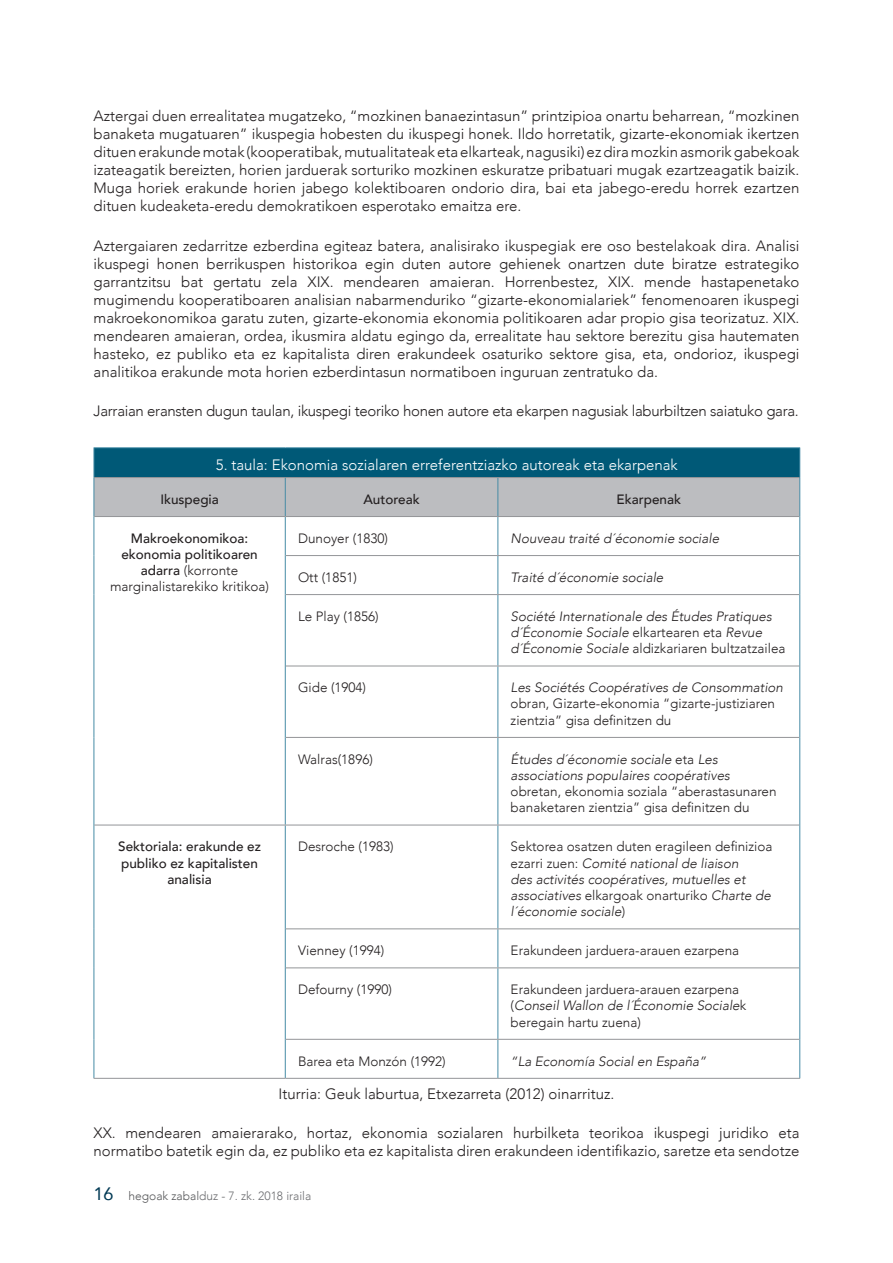
<style>
.page{position:relative;width:893px;height:1263px;background:#fff}
.page>*{position:absolute;margin:0;border:0;box-sizing:border-box;transform-origin:0 0}
.t1{font:300 15px/18px "Avenir";color:#231f20;text-align:justify}
.t2{font:300 15px "Avenir";letter-spacing:-.02em;color:#231f20}
.t3{font:300 15px "Avenir";color:#fff}
.t4{font:300 13.5px/16.2px "Avenir";color:#231f20}
.t5{font:italic 300 13.5px/16.2px "Avenir";color:#231f20}
.t6{font:500 13.5px/16.2px "Avenir";color:#231f20;text-align:center}
.t7{font:300 12px "Avenir";color:#6c6d70}
.s1{font-weight:300}
.s2{font-style:normal}
.s3{font-style:italic}
.s4{font-weight:400;font-size:18px;color:#003954}
.s5{color:#57585a}
</style>
<div class="page">
<hr style="left:94px;top:447px;width:191px;height:1px;background:#468ba5">
<hr style="left:285px;top:447px;width:213px;height:1px;background:#468ba5">
<hr style="left:498px;top:447px;width:302px;height:1px;background:#468ba5">
<svg style="left:94px;top:448px;width:706px;height:68px;background:#6a91a0"></svg>
<hr style="left:94px;top:477px;width:1px;height:39px;background:#468ba5">
<hr style="left:285px;top:478px;width:1px;height:38px;background:#468ba5">
<hr style="left:497px;top:478px;width:1px;height:38px;background:#468ba5">
<hr style="left:799px;top:477px;width:1px;height:39px;background:#468ba5">
<hr style="left:94px;top:516px;width:1px;height:39px;background:#468ba5">
<hr style="left:285px;top:517px;width:1px;height:38px;background:#468ba5">
<hr style="left:497px;top:517px;width:1px;height:38px;background:#468ba5">
<hr style="left:799px;top:516px;width:1px;height:39px;background:#468ba5">
<hr style="left:94px;top:555px;width:1px;height:40px;background:#468ba5">
<hr style="left:285px;top:555px;width:1px;height:40px;background:#468ba5">
<hr style="left:497px;top:556px;width:1px;height:38px;background:#468ba5">
<hr style="left:799px;top:555px;width:1px;height:40px;background:#468ba5">
<hr style="left:94px;top:595px;width:1px;height:71px;background:#468ba5">
<hr style="left:285px;top:595px;width:1px;height:71px;background:#468ba5">
<hr style="left:497px;top:595px;width:1px;height:71px;background:#468ba5">
<hr style="left:799px;top:595px;width:1px;height:71px;background:#468ba5">
<hr style="left:94px;top:666px;width:1px;height:71px;background:#468ba5">
<hr style="left:285px;top:666px;width:1px;height:71px;background:#468ba5">
<hr style="left:497px;top:666px;width:1px;height:71px;background:#468ba5">
<hr style="left:799px;top:666px;width:1px;height:71px;background:#468ba5">
<hr style="left:94px;top:737px;width:1px;height:88px;background:#468ba5">
<hr style="left:285px;top:737px;width:1px;height:88px;background:#468ba5">
<hr style="left:497px;top:738px;width:1px;height:87px;background:#468ba5">
<hr style="left:799px;top:737px;width:1px;height:88px;background:#468ba5">
<hr style="left:94px;top:825px;width:1px;height:104px;background:#468ba5">
<hr style="left:285px;top:825px;width:1px;height:104px;background:#468ba5">
<hr style="left:497px;top:825px;width:1px;height:103px;background:#468ba5">
<hr style="left:799px;top:825px;width:1px;height:104px;background:#468ba5">
<hr style="left:94px;top:929px;width:1px;height:39px;background:#468ba5">
<hr style="left:285px;top:929px;width:1px;height:39px;background:#468ba5">
<hr style="left:497px;top:929px;width:1px;height:38px;background:#468ba5">
<hr style="left:799px;top:929px;width:1px;height:39px;background:#468ba5">
<hr style="left:94px;top:968px;width:1px;height:71px;background:#468ba5">
<hr style="left:285px;top:968px;width:1px;height:71px;background:#468ba5">
<hr style="left:497px;top:968px;width:1px;height:71px;background:#468ba5">
<hr style="left:799px;top:968px;width:1px;height:71px;background:#468ba5">
<hr style="left:94px;top:1039px;width:1px;height:39px;background:#468ba5">
<hr style="left:285px;top:1039px;width:1px;height:39px;background:#468ba5">
<hr style="left:497px;top:1040px;width:1px;height:38px;background:#468ba5">
<hr style="left:799px;top:1039px;width:1px;height:39px;background:#468ba5">
<hr style="left:94px;top:477px;width:191px;height:1px;background:#939598">
<hr style="left:285px;top:477px;width:213px;height:1px;background:#939598">
<hr style="left:498px;top:477px;width:301px;height:1px;background:#939598">
<hr style="left:94px;top:516px;width:191px;height:1px;background:#939598">
<hr style="left:285px;top:516px;width:213px;height:1px;background:#939598">
<hr style="left:498px;top:516px;width:301px;height:1px;background:#939598">
<hr style="left:286px;top:555px;width:212px;height:1px;background:#939598">
<hr style="left:498px;top:555px;width:301px;height:1px;background:#939598">
<hr style="left:286px;top:594px;width:212px;height:1px;background:#939598">
<hr style="left:498px;top:594px;width:301px;height:1px;background:#939598">
<hr style="left:286px;top:666px;width:212px;height:1px;background:#939598">
<hr style="left:498px;top:666px;width:301px;height:1px;background:#939598">
<hr style="left:286px;top:737px;width:212px;height:1px;background:#939598">
<hr style="left:498px;top:737px;width:301px;height:1px;background:#939598">
<hr style="left:94px;top:825px;width:191px;height:1px;background:#939598">
<hr style="left:285px;top:825px;width:213px;height:1px;background:#939598">
<hr style="left:498px;top:825px;width:301px;height:1px;background:#939598">
<hr style="left:286px;top:928px;width:212px;height:1px;background:#939598">
<hr style="left:498px;top:928px;width:301px;height:1px;background:#939598">
<hr style="left:286px;top:967px;width:212px;height:1px;background:#939598">
<hr style="left:498px;top:967px;width:301px;height:1px;background:#939598">
<hr style="left:286px;top:1039px;width:212px;height:1px;background:#939598">
<hr style="left:498px;top:1039px;width:301px;height:1px;background:#939598">
<hr style="left:94px;top:1078px;width:191px;height:1px;background:#939598">
<hr style="left:285px;top:1078px;width:213px;height:1px;background:#939598">
<hr style="left:498px;top:1078px;width:302px;height:1px;background:#939598">
<p class="t1" style="left:94px;top:107px;width:707px">Aztergai duen errealitatea mugatzeko, “mozkinen banaezintasun” printzipioa onartu beharrean, “mozkinen banaketa mugatuaren” ikuspegia hobesten du ikuspegi honek. Ildo horretatik, gizarte-ekonomiak ikertzen dituen erakunde motak (kooperatibak, mutualitateak eta elkarteak, nagusiki) ez dira mozkin asmorik gabekoak izateagatik bereizten, horien jarduerak sorturiko mozkinen eskuratze pribatuari mugak ezartzeagatik baizik.<br>Muga horiek erakunde horien jabego kolektiboaren ondorio dira, bai eta jabego-eredu horrek ezartzen dituen kudeaketa-eredu demokratikoen esperotako emaitza ere.</p>
<p class="t1" style="left:94px;top:236px;width:707px">Aztergaiaren zedarritze ezberdina egiteaz batera, analisirako ikuspegiak ere oso bestelakoak dira. Analisi ikuspegi honen berrikuspen historikoa egin duten autore gehienek onartzen dute biratze estrategiko garrantzitsu bat gertatu zela XIX. mendearen amaieran. Horrenbestez, XIX. mende hastapenetako mugimendu kooperatiboaren analisian nabarmenduriko “gizarte-ekonomialariek” fenomenoaren ikuspegi makroekonomikoa garatu zuten, gizarte-ekonomia ekonomia politikoaren adar propio gisa teorizatuz. XIX. mendearen amaieran, ordea, ikusmira aldatu egingo da, errealitate hau sektore berezitu gisa hautematen hasteko, ez publiko eta ez kapitalista diren erakundeek osaturiko sektore gisa, eta, ondorioz, ikuspegi analitikoa erakunde mota horien ezberdintasun normatiboen inguruan zentratuko da.</p>
<p class="t2" style="left:94px;top:402px;width:707px">Jarraian eransten dugun taulan, ikuspegi teoriko honen autore eta ekarpen nagusiak laburbiltzen saiatuko gara.</p>
<p class="t3" style="left:216px;top:456px;width:463px">5. taula: Ekonomia sozialaren erreferentziazko autoreak eta ekarpenak</p>
<p class="t6" style="left:160px;top:490px;width:60px">Ikuspegia</p>
<p class="t6" style="left:363px;top:490px;width:58px">Autoreak</p>
<p class="t6" style="left:617px;top:490px;width:66px">Ekarpenak</p>
<p class="t6" style="left:110px;top:529px;width:161px">Makroekonomikoa: ekonomia politikoaren adarra <span class="s1">(korronte marginalistarekiko kritikoa)</span></p>
<p class="t4" style="left:298px;top:530px;width:91px">Dunoyer (1830)</p>
<p class="t5" style="left:511px;top:530px;width:210px">Nouveau traité d´économie sociale</p>
<p class="t4" style="left:298px;top:569px;width:60px">Ott (1851)</p>
<p class="t5" style="left:511px;top:569px;width:154px">Traité d´économie sociale</p>
<p class="t4" style="left:298px;top:608px;width:82px">Le Play (1856)</p>
<p class="t5" style="left:511px;top:608px;width:276px">Société Internationale des Études Pratiques d´Économie Sociale <span class="s2">elkartearen eta</span> Revue d´Économie Sociale <span class="s2">aldizkariaren bultzatzailea</span></p>
<p class="t4" style="left:298px;top:679px;width:70px">Gide (1904)</p>
<p class="t4" style="left:511px;top:679px;width:274px"><span class="s3">Les Sociétés Coopératives de Consommation </span>obran, Gizarte-ekonomia “gizarte-justiziaren zientzia” gisa definitzen du</p>
<p class="t4" style="left:298px;top:751px;width:76px">Walras(1896)</p>
<p class="t4" style="left:511px;top:751px;width:267px"><span class="s3">Études d´économie sociale</span> eta <span class="s3">Les associations populaires coopératives </span>obretan, ekonomia soziala “aberastasunaren banaketaren zientzia” gisa definitzen du</p>
<p class="t6" style="left:118px;top:838px;width:144px">Sektoriala: erakunde ez publiko ez kapitalisten analisia</p>
<p class="t4" style="left:298px;top:838px;width:97px">Desroche (1983)</p>
<p class="t5" style="left:511px;top:838px;width:263px"><span class="s2">Sektorea osatzen duten eragileen definizioa ezarri zuen:</span> Comité national de liaison<br>des activités coopératives, mutuelles et associatives <span class="s2">elkargoak onarturiko</span> Charte de l´économie sociale<span class="s2">)</span></p>
<p class="t4" style="left:298px;top:942px;width:88px">Vienney (1994)</p>
<p class="t4" style="left:511px;top:942px;width:230px">Erakundeen jarduera-arauen ezarpena</p>
<p class="t4" style="left:298px;top:981px;width:95px">Defourny (1990)</p>
<p class="t4" style="left:511px;top:981px;width:237px">Erakundeen jarduera-arauen ezarpena (<span class="s3">Conseil Wallon de l´Économie Sociale</span>k beregain hartu zuena)</p>
<p class="t4" style="left:298px;top:1053px;width:149px">Barea eta Monzón (1992)</p>
<p class="t5" style="left:511px;top:1053px;width:197px">“La Economía Social en España”</p>
<p class="t1" style="left:279px;top:1085px;width:337px">Iturria: Geuk laburtua, Etxezarreta (2012) oinarrituz.</p>
<p class="t1" style="left:94px;top:1124px;width:707px">XX. mendearen amaierarako, hortaz, ekonomia sozialaren hurbilketa teorikoa ikuspegi juridiko eta normatibo batetik egin da, ez publiko eta ez kapitalista diren erakundeen identifikazio, saretze eta sendotze</p>
<p class="t7" style="left:94px;top:1189px;width:219px"><span class="s4">16</span> <span class="s5">hegoak zabal</span>duz - 7. zk. 2018 iraila</p>
</div>
